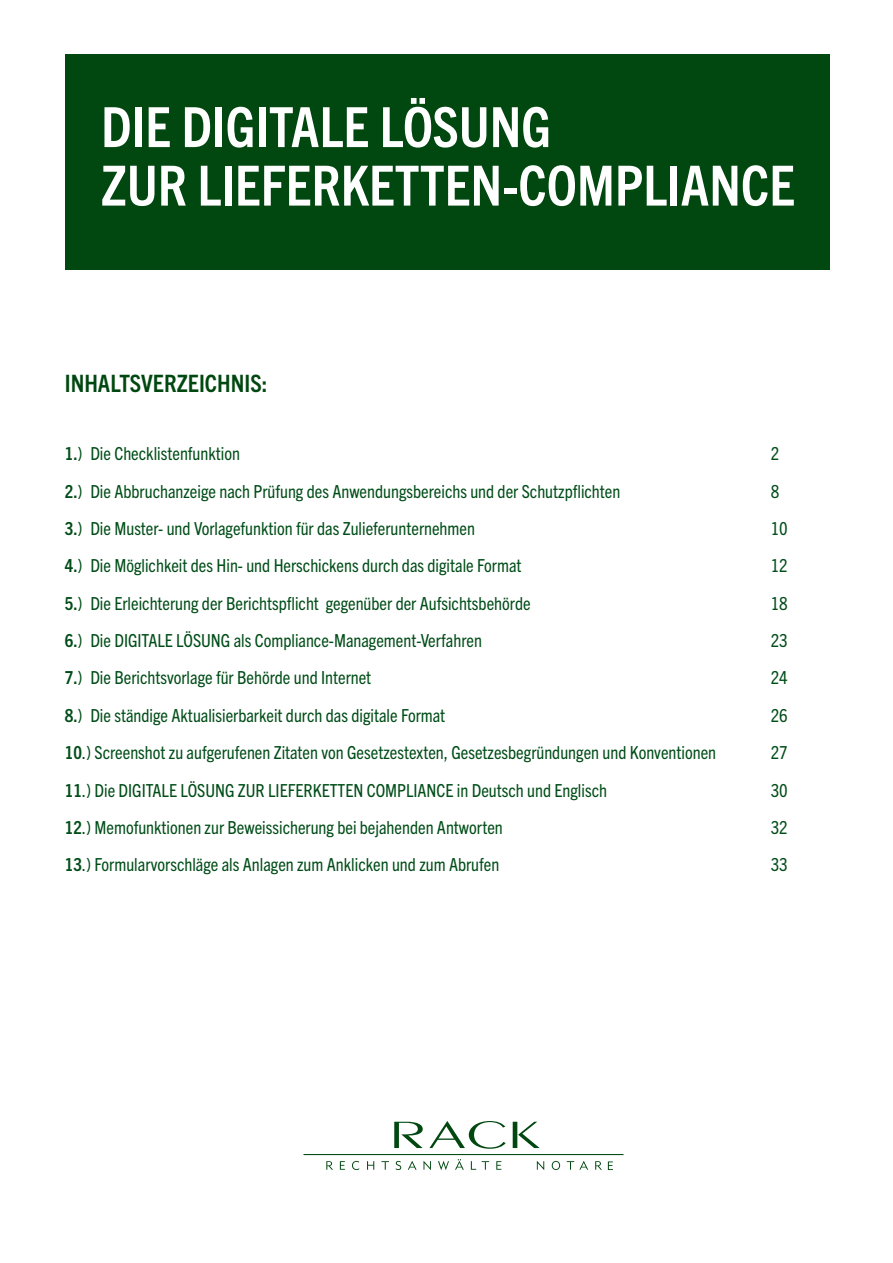
<style>
.page{position:relative;width:893px;height:1263px;background:#fff}
.page>*{position:absolute;margin:0;border:0;box-sizing:border-box;transform-origin:0 0}
.t1{font:700 condensed 55.5px/58.5px "Trade Gothic Next LT Pro";color:#fff}
.t2{font:700 condensed 24px "Trade Gothic Next LT Pro";color:#004710}
.t3{font:condensed 18px "Trade Gothic Next LT Pro";color:#004d18}
.s1{font-weight:700}
</style>
<div class="page">
<svg style="left:394px;top:1122px;width:29px;height:26px"></svg>
<svg style="left:429px;top:1121px;width:77px;height:28px"></svg>
<svg style="left:513px;top:1122px;width:27px;height:26px"></svg>
<hr style="left:303px;top:1154px;width:320px;height:1px;background:#004710">
<svg style="left:326px;top:1161px;width:7px;height:9px"></svg>
<svg style="left:340px;top:1161px;width:5px;height:9px"></svg>
<svg style="left:352px;top:1161px;width:7px;height:9px"></svg>
<svg style="left:367px;top:1161px;width:7px;height:9px"></svg>
<svg style="left:381px;top:1161px;width:8px;height:9px"></svg>
<svg style="left:396px;top:1161px;width:5px;height:9px"></svg>
<svg style="left:408px;top:1161px;width:9px;height:9px"></svg>
<svg style="left:423px;top:1161px;width:8px;height:9px"></svg>
<svg style="left:438px;top:1161px;width:11px;height:9px"></svg>
<svg style="left:455px;top:1159px;width:9px;height:11px"></svg>
<svg style="left:471px;top:1161px;width:5px;height:9px"></svg>
<svg style="left:482px;top:1161px;width:7px;height:9px"></svg>
<svg style="left:496px;top:1161px;width:5px;height:9px"></svg>
<svg style="left:537px;top:1161px;width:7px;height:9px"></svg>
<svg style="left:552px;top:1161px;width:8px;height:9px"></svg>
<svg style="left:567px;top:1161px;width:21px;height:9px"></svg>
<svg style="left:595px;top:1161px;width:7px;height:9px"></svg>
<div style="left:65px;top:55px;width:764px;height:215px;background:#004710"></div>
<svg style="left:608px;top:1161px;width:5px;height:9px"></svg>
<p class="t1" style="left:101px;top:94px;width:696px">DIE DIGITALE LÖSUNG<br>ZUR LIEFERKETTEN-COMPLIANCE</p>
<p class="t2" style="left:65px;top:367px;width:204px">INHALTSVERZEICHNIS:</p>
<p class="t3" style="left:65px;top:441px;width:177px"><span class="s1">1.</span>) Die Checklistenfunktion</p>
<p class="t3" style="left:771px;top:441px;width:10px">2</p>
<p class="t3" style="left:65px;top:479px;width:557px"><span class="s1">2.</span>) Die Abbruchanzeige nach Prüfung des Anwendungsbereichs und der Schutzpflichten</p>
<p class="t3" style="left:771px;top:479px;width:10px">8</p>
<p class="t3" style="left:65px;top:516px;width:412px"><span class="s1">3.</span>) Die Muster- und Vorlagefunktion für das Zulieferunternehmen</p>
<p class="t3" style="left:771px;top:516px;width:19px">10</p>
<p class="t3" style="left:65px;top:553px;width:458px"><span class="s1">4.</span>) Die Möglichkeit des Hin- und Herschickens durch das digitale Format</p>
<p class="t3" style="left:771px;top:553px;width:19px">12</p>
<p class="t3" style="left:65px;top:591px;width:467px"><span class="s1">5.</span>) Die Erleichterung der Berichtspflicht gegenüber der Aufsichtsbehörde</p>
<p class="t3" style="left:771px;top:591px;width:19px">18</p>
<p class="t3" style="left:65px;top:628px;width:419px"><span class="s1">6.</span>) Die DIGITALE LÖSUNG als Compliance-Management-Verfahren</p>
<p class="t3" style="left:771px;top:628px;width:19px">23</p>
<p class="t3" style="left:65px;top:666px;width:308px"><span class="s1">7.</span>) Die Berichtsvorlage für Behörde und Internet</p>
<p class="t3" style="left:771px;top:666px;width:19px">24</p>
<p class="t3" style="left:65px;top:703px;width:382px"><span class="s1">8.</span>) Die ständige Aktualisierbarkeit durch das digitale Format</p>
<p class="t3" style="left:771px;top:703px;width:19px">26</p>
<p class="t3" style="left:65px;top:740px;width:653px"><span class="s1">10</span>.) Screenshot zu aufgerufenen Zitaten von Gesetzestexten, Gesetzesbegründungen und Konventionen</p>
<p class="t3" style="left:771px;top:740px;width:19px">27</p>
<p class="t3" style="left:65px;top:778px;width:544px"><span class="s1">11</span>.) Die DIGITALE LÖSUNG ZUR LIEFERKETTEN COMPLIANCE in Deutsch und Englisch</p>
<p class="t3" style="left:771px;top:778px;width:19px">30</p>
<p class="t3" style="left:65px;top:815px;width:439px"><span class="s1">12</span>.) Memofunktionen zur Beweissicherung bei bejahenden Antworten</p>
<p class="t3" style="left:771px;top:815px;width:19px">32</p>
<p class="t3" style="left:65px;top:852px;width:436px"><span class="s1">13</span>.) Formularvorschläge als Anlagen zum Anklicken und zum Abrufen</p>
<p class="t3" style="left:771px;top:852px;width:19px">33</p>
</div>
